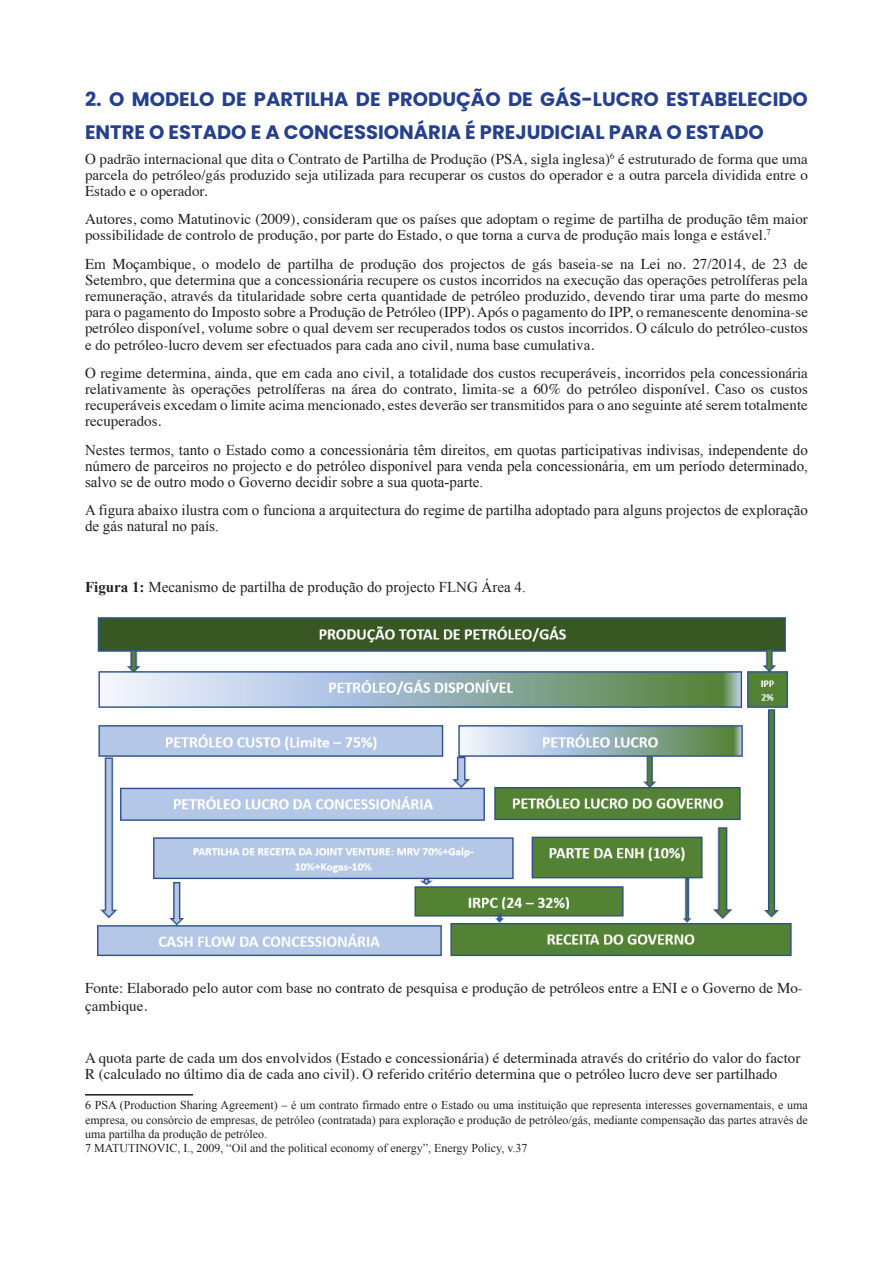
<style>
.page{position:relative;width:893px;height:1263px;background:#fff}
.page>*{position:absolute;margin:0;border:0;box-sizing:border-box;transform-origin:0 0}
.t1{font:700 19.5px/33px "Poppins";color:#24408e}
.t2{font:15px/16.2px "Times";color:#221f1f;text-align:justify}
.t3{font:15px/16.2px "Times New Roman";color:#221f1f;text-align:justify}
.t4{font:12px/14.4px "Times New Roman";color:#221f1f}
.s1{font-weight:700}
</style>
<div class="page">
<img style="left:97px;top:617px;width:695px;height:340px">
<hr style="left:85px;top:1094px;width:108px;height:1px;background:#221f1f">
<h1 class="t1" style="left:85px;top:82px;width:724px">2. O MODELO DE PARTILHA DE PRODUÇÃO DE GÁS-LUCRO ESTABELECIDO<br>ENTRE O ESTADO E A CONCESSIONÁRIA É PREJUDICIAL PARA O ESTADO</h1>
<p class="t2" style="left:85px;top:152px;width:724px">O padrão internacional que dita o Contrato de Partilha de Produção (PSA, sigla inglesa)<sup>6</sup> é estruturado de forma que uma parcela do petróleo/gás produzido seja utilizada para recuperar os custos do operador e a outra parcela dividida entre o Estado e o operador.</p>
<p class="t2" style="left:85px;top:213px;width:724px">Autores, como Matutinovic (2009), consideram que os países que adoptam o regime de partilha de produção têm maior possibilidade de controlo de produção, por parte do Estado, o que torna a curva de produção mais longa e estável.<sup>7</sup></p>
<p class="t2" style="left:85px;top:257px;width:724px">Em Moçambique, o modelo de partilha de produção dos projectos de gás baseia-se na Lei no. 27/2014, de 23 de Setembro, que determina que a concessionária recupere os custos incorridos na execução das operações petrolíferas pela remuneração, através da titularidade sobre certa quantidade de petróleo produzido, devendo tirar uma parte do mesmo para o pagamento do Imposto sobre a Produção de Petróleo (IPP). Após o pagamento do IPP, o remanescente denomina-se petróleo disponível, volume sobre o qual devem ser recuperados todos os custos incorridos. O cálculo do petróleo-custos e do petróleo-lucro devem ser efectuados para cada ano civil, numa base cumulativa.</p>
<p class="t2" style="left:85px;top:366px;width:724px">O regime determina, ainda, que em cada ano civil, a totalidade dos custos recuperáveis, incorridos pela concessionária relativamente às operações petrolíferas na área do contrato, limita-se a 60% do petróleo disponível. Caso os custos recuperáveis excedam o limite acima mencionado, estes deverão ser transmitidos para o ano seguinte até serem totalmente recuperados.</p>
<p class="t3" style="left:85px;top:443px;width:724px">Nestes termos, tanto o Estado como a concessionária têm direitos, em quotas participativas indivisas, independente do número de parceiros no projecto e do petróleo disponível para venda pela concessionária, em um período determinado, salvo se de outro modo o Governo decidir sobre a sua quota-parte.</p>
<p class="t3" style="left:85px;top:503px;width:724px">A figura abaixo ilustra com o funciona a arquitectura do regime de partilha adoptado para alguns projectos de exploração de gás natural no país.</p>
<p class="t3" style="left:85px;top:580px;width:442px"><span class="s1">Figura 1:</span> Mecanismo de partilha de produção do projecto FLNG Área 4.</p>
<p class="t2" style="left:85px;top:980px;width:719px;line-height:18px">Fonte: Elaborado pelo autor com base no contrato de pesquisa e produção de petróleos entre a ENI e o Governo de Mo&shy;çambique.</p>
<p class="t2" style="left:85px;top:1052px;width:717px">A quota parte de cada um dos envolvidos (Estado e concessionária) é determinada através do critério do valor do factor<br>R (calculado no último dia de cada ano civil). O referido critério determina que o petróleo lucro deve ser partilhado</p>
<p class="t4" style="left:85px;top:1099px;width:724px">6 PSA (Production Sharing Agreement) – é um contrato firmado entre o Estado ou uma instituição que representa interesses governamentais, e uma empresa, ou consórcio de empresas, de petróleo (contratada) para exploração e produção de petróleo/gás, mediante compensação das partes através de uma partilha da produção de petróleo.<br>7 MATUTINOVIC, I., 2009, “Oil and the political economy of energy”, Energy Policy, v.37</p>
</div>
